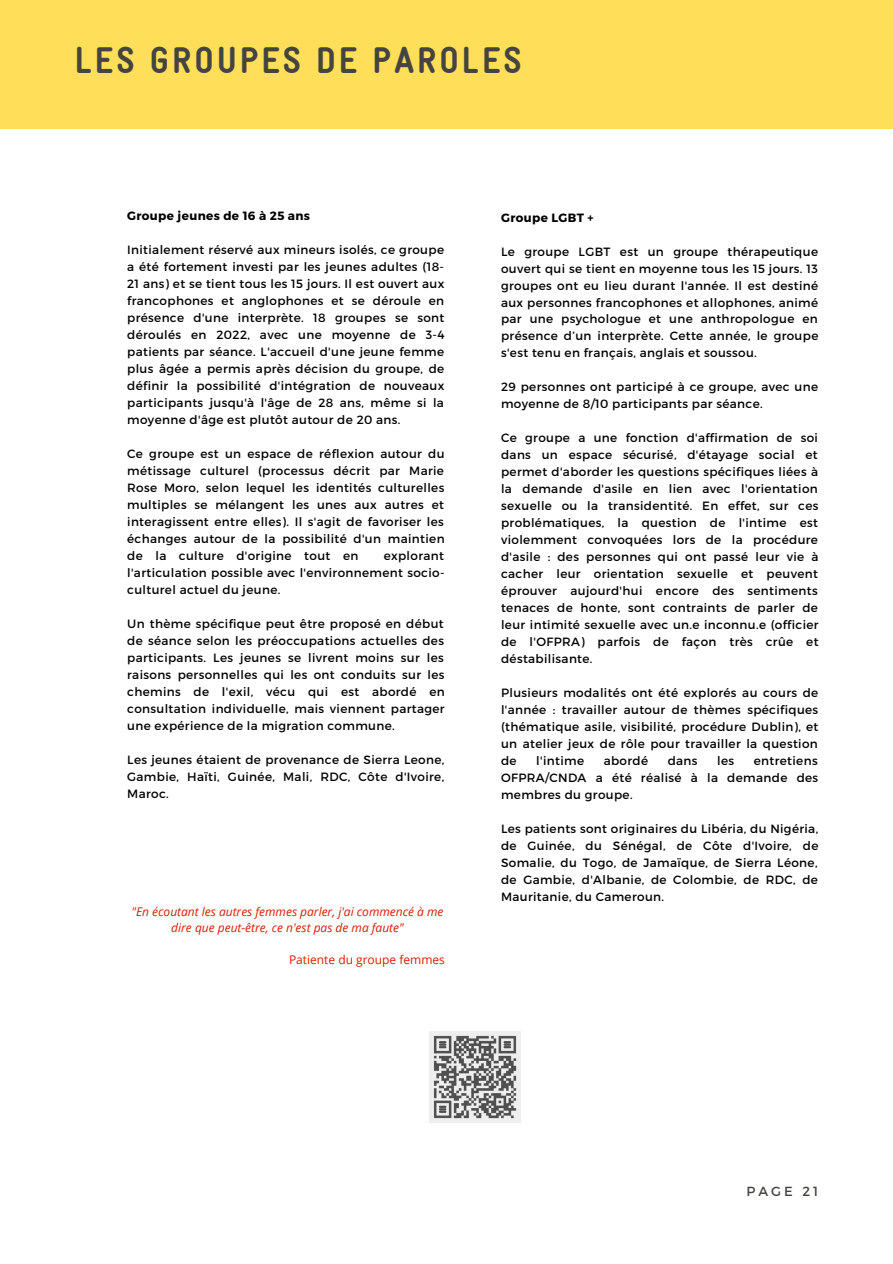
<style>
.page{position:relative;width:893px;height:1264px;background:#fff}
.page>*{position:absolute;margin:0;border:0;box-sizing:border-box;transform-origin:0 0}
.t1{font:900 condensed 37.35px "Gravur";letter-spacing:.08em;color:#444440}
.t2{font:13.2px "Montserrat";letter-spacing:.23em;color:#444440}
.t3{font:12px/17px "Montserrat";letter-spacing:.03em;color:#000;text-align:justify}
.t4{font:italic 12px/16px "Open Sans";color:#da1d03;text-align:center}
.t5{font:700 12px "Montserrat";letter-spacing:.03em;color:#000}
.t6{font:12px "Open Sans";color:#da1d03}
</style>
<div class="page">
<div style="left:0;top:0;width:892px;height:129px;background:#ffde59"></div>
<img style="left:429px;top:1031px;width:91px;height:91px">
<p class="t1" style="left:75px;top:39px;width:448px">LES GROUPES DE PAROLES</p>
<p class="t5" style="left:127px;top:208px;width:184px">Groupe jeunes de 16 à 25 ans</p>
<p class="t3" style="left:127px;top:240px;width:319px">Initialement réservé aux mineurs isolés, ce groupe a été fortement investi par les jeunes adultes (18- 21 ans) et se tient tous les 15 jours. Il est ouvert aux francophones et anglophones et se déroule en présence d'une interprète. 18 groupes se sont déroulés en 2022, avec une moyenne de 3-4 patients par séance. L'accueil d'une jeune femme plus âgée a permis après décision du groupe, de définir la possibilité d'intégration de nouveaux participants jusqu'à l'âge de 28 ans, même si la moyenne d'âge est plutôt autour de 20 ans.</p>
<p class="t3" style="left:127px;top:444px;width:319px">Ce groupe est un espace de réflexion autour du métissage culturel (processus décrit par Marie Rose Moro, selon lequel les identités culturelles multiples se mélangent les unes aux autres et interagissent entre elles). Il s'agit de favoriser les échanges autour de la possibilité d'un maintien de la culture d'origine tout en</p>
<p class="t3" style="left:127px;top:546px;width:318px;text-indent:256px">explorant l'articulation possible avec l'environnement socio&shy;culturel actuel du jeune.</p>
<p class="t3" style="left:127px;top:614px;width:319px">Un thème spécifique peut être proposé en début de séance selon les préoccupations actuelles des participants. Les jeunes se livrent moins sur les raisons personnelles qui les ont conduits sur les chemins de l'exil, vécu qui est abordé en consultation individuelle, mais viennent partager une expérience de la migration commune.</p>
<p class="t3" style="left:127px;top:750px;width:319px">Les jeunes étaient de provenance de Sierra Leone, Gambie, Haïti, Guinée, Mali, RDC, Côte d'Ivoire, Maroc.</p>
<p class="t4" style="left:131px;top:902px;width:313px">"En écoutant les autres femmes parler, j'ai commencé à me dire que peut-être, ce n'est pas de ma faute"</p>
<p class="t6" style="left:289px;top:950px;width:157px">Patiente du groupe femmes</p>
<p class="t5" style="left:501px;top:209px;width:94px">Groupe LGBT +</p>
<p class="t3" style="left:501px;top:242px;width:319px">Le groupe LGBT est un groupe thérapeutique ouvert qui se tient en moyenne tous les 15 jours. 13 groupes ont eu lieu durant l'année. Il est destiné aux personnes francophones et allophones, animé par une psychologue et une anthropologue en présence d’un interprète. Cette année, le groupe s'est tenu en français, anglais et soussou.</p>
<p class="t3" style="left:501px;top:378px;width:318px">29 personnes ont participé à ce groupe, avec une moyenne de 8/10 participants par séance.</p>
<p class="t3" style="left:501px;top:429px;width:319px">Ce groupe a une fonction d'affirmation de soi dans un espace sécurisé, d'étayage social et permet d'aborder les questions spécifiques liées à la demande d'asile en lien avec l'orientation sexuelle ou la transidentité. En effet, sur ces problématiques, la question de l'intime est violemment convoquées lors de la procédure d'asile : des personnes qui ont passé leur vie à cacher leur orientation sexuelle et peuvent éprouver aujourd'hui encore des sentiments tenaces de honte, sont contraints de parler de leur intimité sexuelle avec un.e inconnu.e (officier de l'OFPRA) parfois de façon très crûe et déstabilisante.</p>
<p class="t3" style="left:501px;top:684px;width:319px">Plusieurs modalités ont été explorés au cours de l'année : travailler autour de thèmes spécifiques (thématique asile, visibilité, procédure Dublin), et un atelier jeux de rôle pour travailler la question de</p>
<p class="t3" style="left:536px;top:752px;width:49px">l'intime</p>
<p class="t3" style="left:603px;top:752px;width:46px">abordé</p>
<p class="t3" style="left:667px;top:752px;width:31px">dans</p>
<p class="t3" style="left:717px;top:752px;width:18px">les</p>
<p class="t3" style="left:501px;top:752px;width:318px;text-indent:253px">entretiens OFPRA/CNDA a été réalisé à la demande des membres du groupe.</p>
<p class="t3" style="left:501px;top:820px;width:319px">Les patients sont originaires du Libéria, du Nigéria, de Guinée, du Sénégal, de Côte d'Ivoire, de Somalie, du Togo, de Jamaïque, de Sierra Léone, de Gambie, d'Albanie, de Colombie, de RDC, de Mauritanie, du Cameroun.</p>
<p class="t2" style="left:746px;top:1182px;width:73px">PAGE 21</p>
</div>
